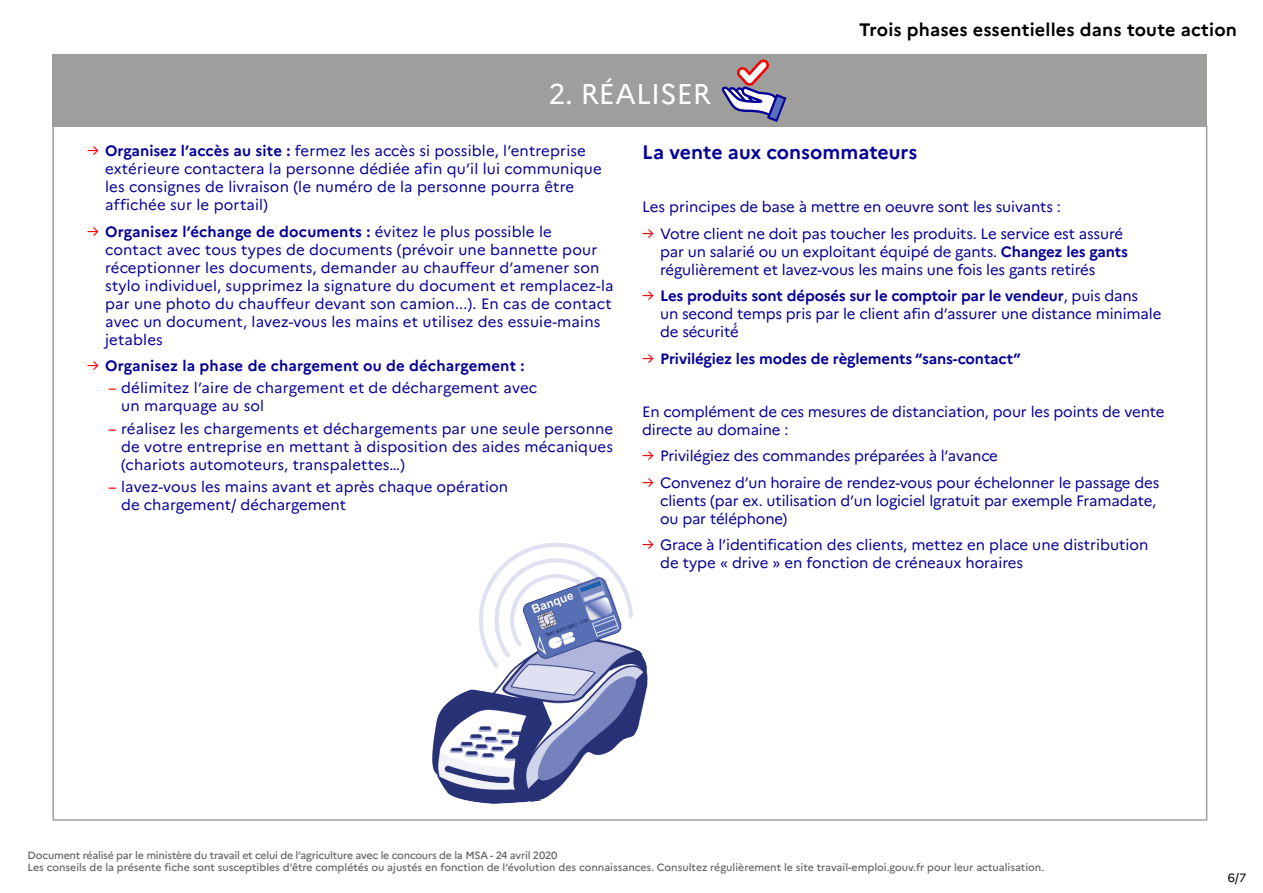
<style>
.page{position:relative;width:1263px;height:893px;background:#fff}
.page>*{position:absolute;margin:0;border:0;box-sizing:border-box;transform-origin:0 0}
.titre_1{font:28.5px "Marianne";color:#fff}
.texte_liste{font:700 19.5px "Marianne";color:#050096}
.t1{font:700 18px "Marianne";letter-spacing:.01em;color:#000}
.texte_liste-2{font:15px/18px "Marianne";letter-spacing:-.01em;color:#050096}
.texte_liste-3{font:15px/18px "Marianne";letter-spacing:.01em;color:#050096}
.texte_sous_liste{font:15px/18px "Marianne";letter-spacing:.005em;color:#050096}
.texte_liste-4{font:700 15px "Marianne";letter-spacing:.01em;color:#050096}
.texte_liste-5{font:700 15px "Marianne";letter-spacing:-.01em;color:#050096}
.t2{font:12px "Marianne";color:#000}
.légendes{font:500 10.5px "Marianne";letter-spacing:-.005em;color:#656563}
.s1{color:#f70000}
.s2{font-weight:700}
.s3{font-weight:400;color:#f70000}
</style>
<div class="page">
<div style="left:52px;top:54px;width:1155px;height:72px;background:#9e9e9c"></div>
<svg style="left:721px;top:59px;width:65px;height:63px"></svg>
<img style="left:355px;top:543px;width:335px;height:278px">
<p class="titre_1" style="left:548px;top:76px;width:164px">2. RÉALISER</p>
<p class="t1" style="left:859px;top:18px;width:379px">Trois phases essentielles dans toute action</p>
<p class="texte_liste-3" style="left:105px;top:142px;width:498px;text-indent:-18px"><span class="s1">→</span> <span class="s2">Organisez l’accès au site :</span> fermez les accès si possible, l’entreprise extérieure contactera la personne dédiée afin qu’il lui communique les consignes de livraison (le numéro de la personne pourra être affichée sur le portail)</p>
<p class="texte_liste-3" style="left:105px;top:222px;width:510px;text-indent:-18px"><span class="s1">→</span> <span class="s2">Organisez l’échange de documents :</span> évitez le plus possible le<br>contact avec tous types de documents (prévoir une bannette pour réceptionner les documents, demander au chauffeur d’amener son stylo individuel, supprimez la signature du document et remplacez-la par une photo du chauffeur devant son camion...). En cas de contact avec un document, lavez-vous les mains et utilisez des essuie-mains jetables</p>
<p class="texte_liste-4" style="left:87px;top:357px;width:439px"><span class="s3">→</span> Organisez la phase de chargement ou de déchargement :</p>
<p class="texte_sous_liste" style="left:121px;top:379px;width:418px;text-indent:-13px"><span class="s1">–</span> délimitez l’aire de chargement et de déchargement avec un marquage au sol</p>
<p class="texte_sous_liste" style="left:121px;top:419px;width:494px;text-align:justify;text-indent:-13px"><span class="s1">–</span> réalisez les chargements et déchargements par une seule personne de votre entreprise en mettant à disposition des aides mécaniques (chariots automoteurs, transpalettes…)</p>
<p class="texte_sous_liste" style="left:121px;top:477px;width:388px;text-indent:-13px"><span class="s1">–</span> lavez-vous les mains avant et après chaque opération de chargement/ déchargement</p>
<p class="texte_liste" style="left:642px;top:141px;width:277px">La vente aux consommateurs</p>
<p class="texte_liste-2" style="left:642px;top:198px;width:420px">Les principes de base à mettre en oeuvre sont les suivants :</p>
<p class="texte_liste-2" style="left:660px;top:225px;width:469px;text-indent:-18px"><span class="s1">→</span> Votre client ne doit pas toucher les produits. Le service est assuré par un salarié ou un exploitant équipé de gants. <span class="s2">Changez les gants </span>régulièrement et lavez-vous les mains une fois les gants retirés</p>
<p class="texte_liste-2" style="left:660px;top:287px;width:503px;text-indent:-18px"><span class="s1">→</span> <span class="s2">Les produits sont déposés sur le comptoir par le vendeur</span>, puis dans<br>un second temps pris par le client afin d’assurer une distance minimale de sécurité́</p>
<p class="texte_liste-5" style="left:642px;top:349px;width:380px"><span class="s3">→</span> Privilégiez les modes de règlements “sans-contact”</p>
<p class="texte_liste-2" style="left:642px;top:403px;width:524px">En complément de ces mesures de distanciation, pour les points de vente directe au domaine :</p>
<p class="texte_liste-2" style="left:642px;top:447px;width:357px"><span class="s1">→</span> Privilégiez des commandes préparées à l’avance</p>
<p class="texte_liste-2" style="left:660px;top:474px;width:501px;text-indent:-18px"><span class="s1">→</span> Convenez d’un horaire de rendez-vous pour échelonner le passage des clients (par ex. utilisation d’un logiciel lgratuit par exemple Framadate, ou par téléphone)</p>
<p class="texte_liste-2" style="left:660px;top:536px;width:490px;text-indent:-18px"><span class="s1">→</span> Grace à l’identification des clients, mettez en place une distribution de type « drive » en fonction de créneaux horaires</p>
<p class="légendes" style="left:28px;top:848px;width:531px">Document réalisé par le ministère du travail et celui de l’agriculture avec le concours de la MSA - 24 avril 2020</p>
<p class="légendes" style="left:28px;top:861px;width:1018px">Les conseils de la présente fiche sont susceptibles d’être complétés ou ajustés en fonction de l’évolution des connaissances. Consultez régulièrement le site travail-emploi.gouv.fr pour leur actualisation.</p>
<p class="t2" style="left:1228px;top:870px;width:20px">6/7</p>
</div>
